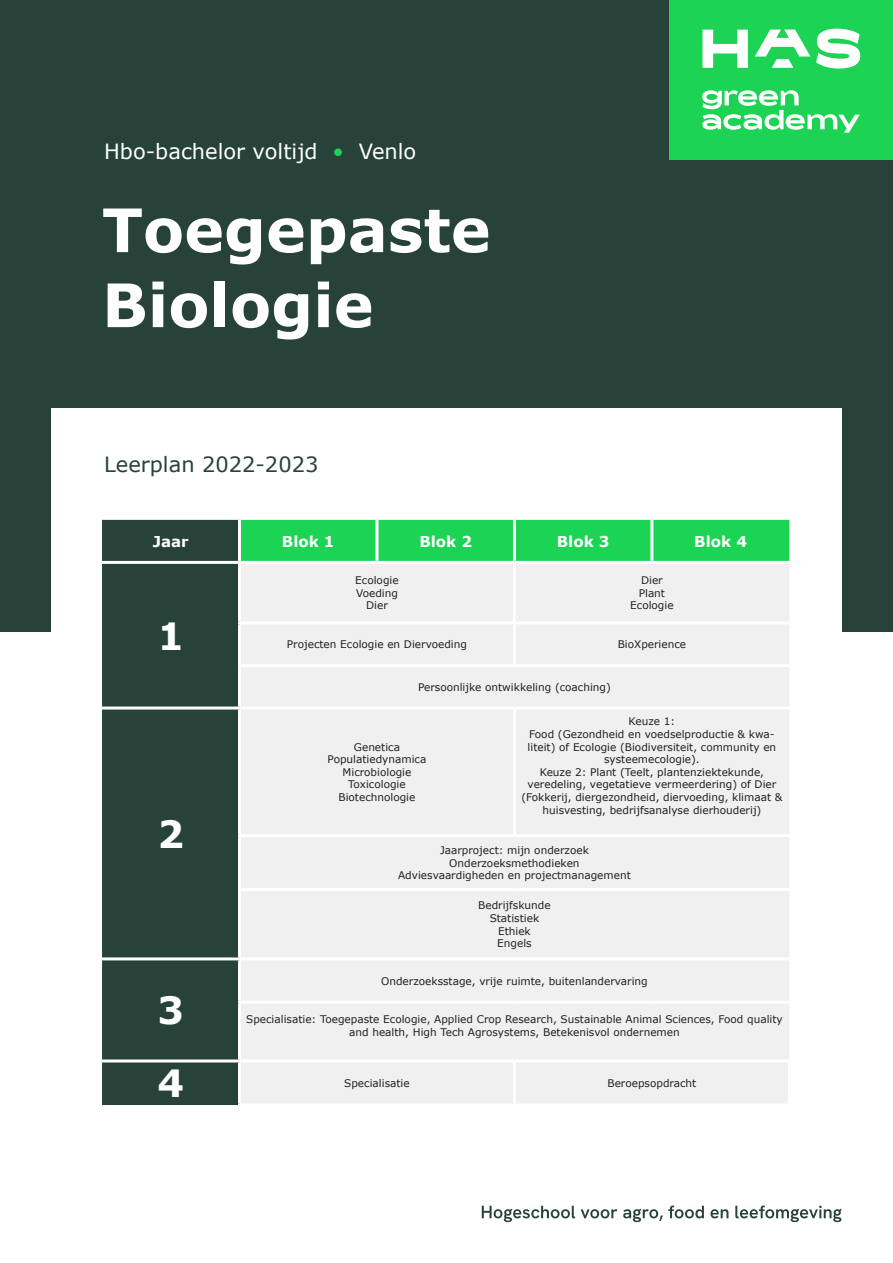
<style>
.page{position:relative;width:893px;height:1263px;background:#fff}
.page>*{position:absolute;margin:0;border:0;box-sizing:border-box;transform-origin:0 0}
.t1{font:700 60px/75px "Verdana";color:#fff}
.t2{font:700 37.5px "Verdana";color:#fff}
.t3{font:21px "Verdana";color:#fff}
.t4{font:21px "Verdana";color:#274238}
.t5{font:700 15px "Verdana";color:#fff}
.t6{font:10.5px/12.6px "Verdana";color:#231f20;text-align:center}
.s1{color:#1cd454}
</style>
<div class="page">
<div style="left:0;top:0;width:893px;height:631px;background:#274238"></div>
<div style="left:670px;top:0;width:223px;height:160px;background:#1cd354"></div>
<svg style="left:702px;top:90px;width:158px;height:43px"></svg>
<svg style="left:816px;top:29px;width:44px;height:40px"></svg>
<svg style="left:755px;top:30px;width:55px;height:38px"></svg>
<svg style="left:702px;top:30px;width:46px;height:38px"></svg>
<svg style="left:482px;top:1205px;width:360px;height:17px"></svg>
<div style="left:51px;top:408px;width:791px;height:755px;background:#fff"></div>
<div style="left:102px;top:520px;width:136px;height:585px;background:#274238"></div>
<div style="left:241px;top:520px;width:548px;height:41px;background:#1cd454"></div>
<div style="left:241px;top:564px;width:548px;height:495px;background:#f0f0f0"></div>
<div style="left:241px;top:1063px;width:547px;height:40px;background:#f0f0f0"></div>
<hr style="left:375px;top:520px;width:3px;height:41px;background:#fff">
<hr style="left:513px;top:520px;width:3px;height:41px;background:#fff">
<hr style="left:650px;top:520px;width:3px;height:41px;background:#fff">
<hr style="left:102px;top:561px;width:138px;height:3px;background:#fff">
<hr style="left:513px;top:564px;width:3px;height:57px;background:#fff">
<hr style="left:514px;top:621px;width:138px;height:3px;background:#fff">
<hr style="left:513px;top:624px;width:3px;height:40px;background:#fff">
<hr style="left:652px;top:621px;width:137px;height:3px;background:#fff">
<hr style="left:238px;top:621px;width:139px;height:3px;background:#fff">
<hr style="left:377px;top:621px;width:137px;height:3px;background:#fff">
<hr style="left:238px;top:664px;width:139px;height:3px;background:#fff">
<hr style="left:377px;top:664px;width:137px;height:3px;background:#fff">
<hr style="left:514px;top:664px;width:138px;height:3px;background:#fff">
<hr style="left:652px;top:664px;width:137px;height:3px;background:#fff">
<hr style="left:102px;top:706px;width:138px;height:3px;background:#fff">
<hr style="left:240px;top:706px;width:137px;height:3px;background:#fff">
<hr style="left:377px;top:706px;width:137px;height:3px;background:#fff">
<hr style="left:514px;top:706px;width:138px;height:3px;background:#fff">
<hr style="left:513px;top:709px;width:3px;height:125px;background:#fff">
<hr style="left:652px;top:706px;width:137px;height:3px;background:#fff">
<hr style="left:238px;top:834px;width:139px;height:3px;background:#fff">
<hr style="left:377px;top:834px;width:137px;height:3px;background:#fff">
<hr style="left:514px;top:834px;width:138px;height:3px;background:#fff">
<hr style="left:652px;top:834px;width:137px;height:3px;background:#fff">
<hr style="left:238px;top:888px;width:139px;height:3px;background:#fff">
<hr style="left:377px;top:888px;width:137px;height:3px;background:#fff">
<hr style="left:514px;top:888px;width:138px;height:3px;background:#fff">
<hr style="left:652px;top:888px;width:137px;height:3px;background:#fff">
<hr style="left:102px;top:957px;width:138px;height:3px;background:#fff">
<hr style="left:240px;top:957px;width:137px;height:3px;background:#fff">
<hr style="left:377px;top:957px;width:137px;height:3px;background:#fff">
<hr style="left:514px;top:957px;width:138px;height:3px;background:#fff">
<hr style="left:652px;top:957px;width:137px;height:3px;background:#fff">
<hr style="left:102px;top:1059px;width:138px;height:3px;background:#fff">
<hr style="left:238px;top:1001px;width:139px;height:3px;background:#fff">
<hr style="left:377px;top:1001px;width:137px;height:3px;background:#fff">
<hr style="left:514px;top:1001px;width:138px;height:3px;background:#fff">
<hr style="left:652px;top:1001px;width:137px;height:3px;background:#fff">
<hr style="left:513px;top:1062px;width:3px;height:41px;background:#fff">
<p class="t3" style="left:104px;top:136px;width:314px">Hbo-bachelor voltijd <span class="s1">•</span> Venlo</p>
<p class="t1" style="left:102px;top:192px;width:390px">Toegepaste<br>Biologie</p>
<p class="t4" style="left:104px;top:450px;width:216px">Leerplan 2022-2023</p>
<p class="t5" style="left:153px;top:531px;width:37px">Jaar</p>
<p class="t5" style="left:282px;top:531px;width:54px">Blok 1</p>
<p class="t5" style="left:419px;top:531px;width:54px">Blok 2</p>
<p class="t5" style="left:557px;top:531px;width:54px">Blok 3</p>
<p class="t5" style="left:694px;top:531px;width:54px">Blok 4</p>
<p class="t2" style="left:157px;top:609px;width:28px">1</p>
<p class="t2" style="left:157px;top:808px;width:28px">2</p>
<p class="t2" style="left:157px;top:984px;width:28px">3</p>
<p class="t6" style="left:355px;top:574px;width:45px">Ecologie</p>
<p class="t6" style="left:356px;top:586px;width:43px">Voeding</p>
<p class="t6" style="left:366px;top:599px;width:23px">Dier</p>
<p class="t6" style="left:641px;top:574px;width:23px">Dier</p>
<p class="t6" style="left:639px;top:586px;width:28px">Plant</p>
<p class="t6" style="left:630px;top:599px;width:45px">Ecologie</p>
<p class="t6" style="left:287px;top:638px;width:182px">Projecten Ecologie en Diervoeding</p>
<p class="t6" style="left:618px;top:638px;width:70px">BioXperience</p>
<p class="t6" style="left:418px;top:680px;width:194px">Persoonlijke ontwikkeling (coaching)</p>
<p class="t6" style="left:629px;top:715px;width:48px">Keuze 1:</p>
<p class="t6" style="left:528px;top:728px;width:250px">Food (Gezondheid en voedselproductie &amp; kwa&shy;liteit) of Ecologie (Biodiversiteit, community en systeemecologie).</p>
<p class="t6" style="left:521px;top:766px;width:263px">Keuze 2: Plant (Teelt, plantenziektekunde, veredeling, vegetatieve vermeerdering) of Dier (Fokkerij, diergezondheid, diervoeding, klimaat &amp; huisvesting, bedrijfsanalyse dierhouderij)</p>
<p class="t6" style="left:440px;top:844px;width:150px">Jaarproject: mijn onderzoek</p>
<p class="t6" style="left:449px;top:856px;width:132px">Onderzoeksmethodieken</p>
<p class="t6" style="left:398px;top:869px;width:234px">Adviesvaardigheden en projectmanagement</p>
<p class="t6" style="left:478px;top:899px;width:74px">Bedrijfskunde</p>
<p class="t6" style="left:490px;top:912px;width:51px">Statistiek</p>
<p class="t6" style="left:498px;top:924px;width:34px">Ethiek</p>
<p class="t6" style="left:497px;top:937px;width:36px">Engels</p>
<p class="t6" style="left:354px;top:740px;width:48px">Genetica</p>
<p class="t6" style="left:328px;top:753px;width:100px">Populatiedynamica</p>
<p class="t6" style="left:343px;top:766px;width:70px">Microbiologie</p>
<p class="t6" style="left:348px;top:778px;width:59px">Toxicologie</p>
<p class="t6" style="left:339px;top:791px;width:78px">Biotechnologie</p>
<p class="t6" style="left:381px;top:974px;width:268px">Onderzoeksstage, vrije ruimte, buitenlandervaring</p>
<p class="t6" style="left:246px;top:1013px;width:538px">Specialisatie: Toegepaste Ecologie, Applied Crop Research, Sustainable Animal Sciences, Food quality and health, High Tech Agrosystems, Betekenisvol ondernemen</p>
<p class="t2" style="left:157px;top:1057px;width:28px">4</p>
<p class="t6" style="left:344px;top:1077px;width:67px">Specialisatie</p>
<p class="t6" style="left:607px;top:1077px;width:90px">Beroepsopdracht</p>
</div>
